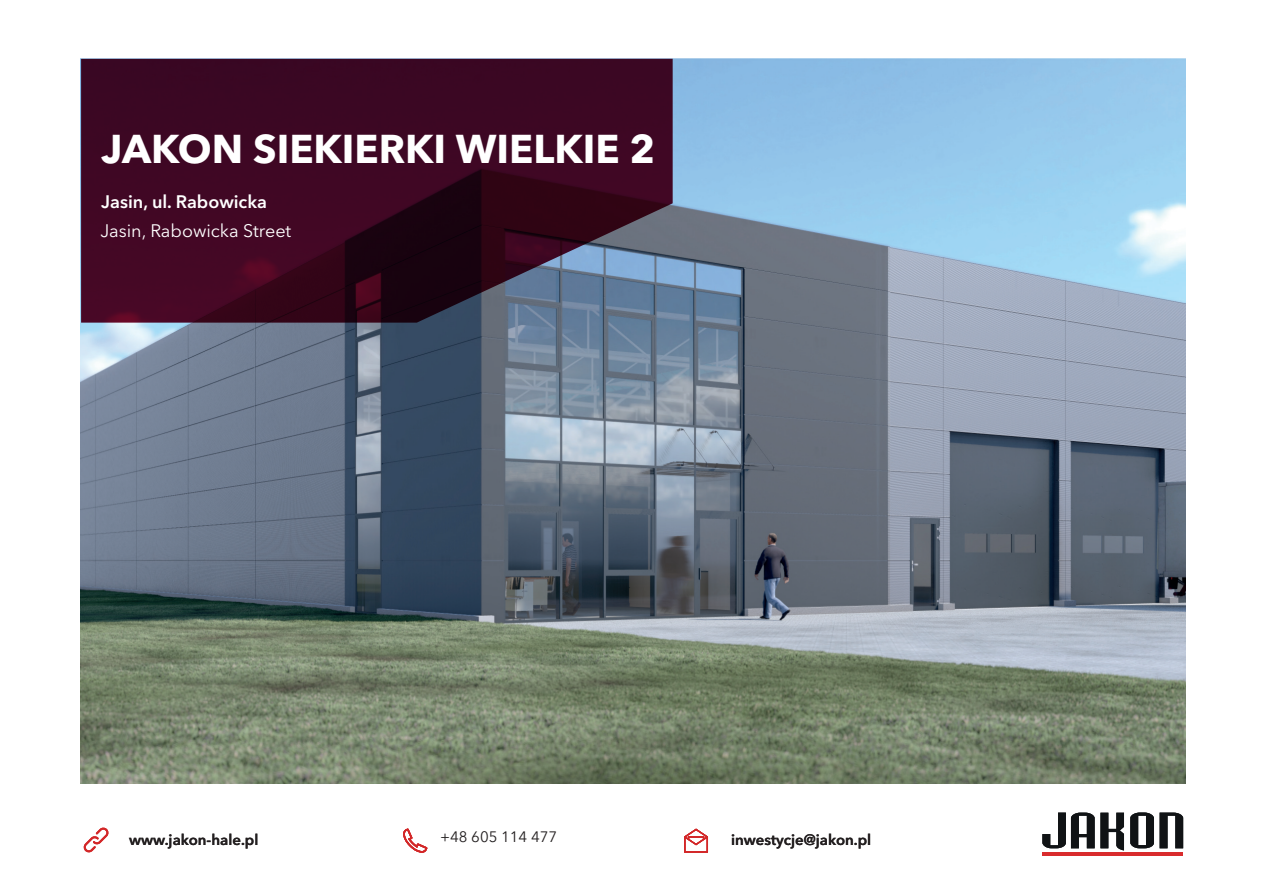
<style>
.page{position:relative;width:1263px;height:893px;background:#fff}
.page>*{position:absolute;margin:0;border:0;box-sizing:border-box;transform-origin:0 0}
.t1{font:700 39.9px "Avenir Next LT Pro";color:#fff}
.t2{font:18px "Avenir Next LT Pro";color:#fff}
.t3{font:600 18px "Avenir Next LT Pro";color:#fff}
.t4{font:600 15px "Avenir Next LT Pro";color:#231f20}
.t5{font:15px "Avenir Next LT Pro";color:#231f20}
</style>
<div class="page">
<img style="left:81px;top:59px;width:1104px;height:724px">
<svg style="left:81px;top:59px;width:592px;height:264px;background:#3d122b"></svg>
<svg style="left:1042px;top:812px;width:141px;height:38px"></svg>
<hr style="left:1042px;top:853px;width:141px;height:3px;background:#d92b2d">
<svg style="left:83px;top:827px;width:26px;height:26px"></svg>
<svg style="left:403px;top:828px;width:24px;height:25px"></svg>
<svg style="left:684px;top:828px;width:24px;height:24px"></svg>
<h1 class="t1" style="left:101px;top:124px;width:555px">JAKON SIEKIERKI WIELKIE 2</h1>
<p class="t3" style="left:101px;top:191px;width:167px">Jasin, ul. Rabowicka</p>
<p class="t2" style="left:100px;top:220px;width:192px">Jasin, Rabowicka Street</p>
<p class="t5" style="left:440px;top:828px;width:118px">+48 605 114 477</p>
<p class="t4" style="left:129px;top:830px;width:131px">www.jakon-hale.pl</p>
<p class="t4" style="left:731px;top:831px;width:142px">inwestycje@jakon.pl</p>
</div>
